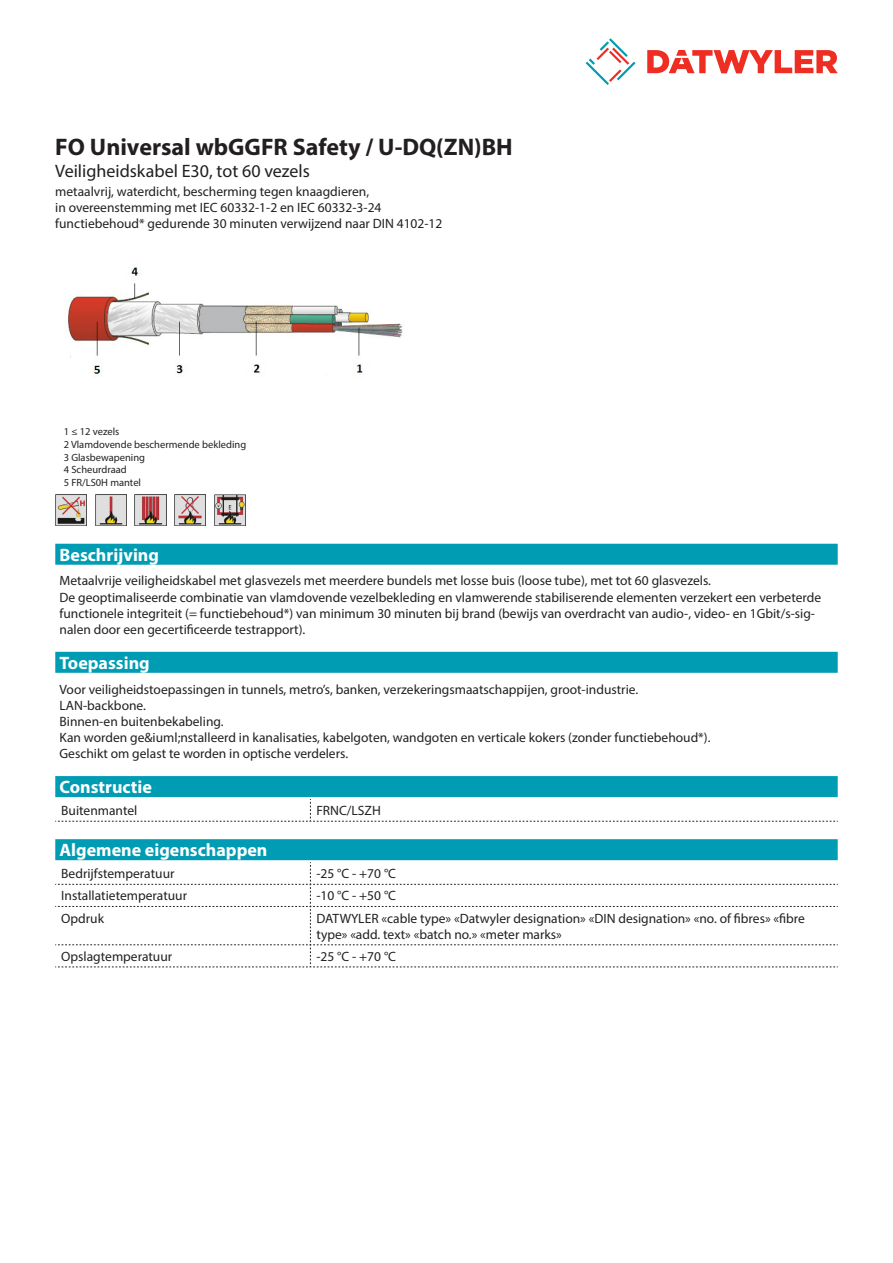
<style>
.page{position:relative;width:893px;height:1263px;background:#fff}
.page>*{position:absolute;margin:0;border:0;box-sizing:border-box;transform-origin:0 0}
.Product_Head{font:700 24px "Myriad Pro";color:#231f20}
.Standard_Head_Proper{font:700 18px "Myriad Pro";color:#fff}
.SubHead{font:18px "Myriad Pro";color:#231f20}
.Standard_text{font:13.5px/16.2px "Myriad Pro";color:#231f20}
.myriad_light_propert{font:13.5px/16.2px "Myriad Pro";color:#231f20}
.imagetext{font:10.5px/12.6px "Myriad Pro";color:#231f20}
</style>
<div class="page">
<svg style="left:586px;top:38px;width:49px;height:47px"></svg>
<svg style="left:647px;top:50px;width:191px;height:23px"></svg>
<div style="left:55px;top:776px;width:783px;height:21px;background:#009cb3"></div>
<svg style="left:55px;top:799px;width:783px;height:23px"></svg>
<img style="left:68px;top:267px;width:335px;height:108px">
<div style="left:55px;top:544px;width:783px;height:21px;background:#009cb3"></div>
<img style="left:214px;top:495px;width:31px;height:31px">
<img style="left:174px;top:495px;width:32px;height:31px">
<img style="left:135px;top:495px;width:31px;height:31px">
<img style="left:95px;top:495px;width:31px;height:31px">
<img style="left:55px;top:495px;width:32px;height:31px">
<div style="left:55px;top:652px;width:783px;height:21px;background:#009cb3"></div>
<div style="left:55px;top:839px;width:783px;height:21px;background:#009cb3"></div>
<svg style="left:55px;top:862px;width:783px;height:106px"></svg>
<p class="Product_Head" style="left:55px;top:131px;width:459px">FO Universal wbGGFR Safety / U-DQ(ZN)BH</p>
<p class="SubHead" style="left:55px;top:160px;width:256px">Veiligheidskabel E30, tot 60 vezels</p>
<p class="Standard_text" style="left:55px;top:183px;width:389px">metaalvrij, waterdicht, bescherming tegen knaagdieren,<br>in overeenstemming met IEC 60332-1-2 en IEC 60332-3-24 functiebehoud* gedurende 30 minuten verwijzend naar DIN 4102-12</p>
<p class="imagetext" style="left:64px;top:425px;width:184px">1 ≤ 12 vezels<br>2 Vlamdovende beschermende bekleding<br>3 Glasbewapening<br>4 Scheurdraad<br>5 FR/LS0H mantel</p>
<p class="Standard_Head_Proper" style="left:60px;top:543px;width:101px">Beschrijving</p>
<p class="Standard_text" style="left:60px;top:573px;width:763px">Metaalvrije veiligheidskabel met glasvezels met meerdere bundels met losse buis (loose tube), met tot 60 glasvezels.<br>De geoptimaliseerde combinatie van vlamdovende vezelbekleding en vlamwerende stabiliserende elementen verzekert een verbeterde functionele integriteit (= functiebehoud*) van minimum 30 minuten bij brand (bewijs van overdracht van audio-, video- en 1Gbit/s-sig&shy;nalen door een gecertificeerde testrapport).</p>
<p class="Standard_Head_Proper" style="left:60px;top:651px;width:92px">Toepassing</p>
<p class="Standard_text" style="left:60px;top:681px;width:652px">Voor veiligheidstoepassingen in tunnels, metro’s, banken, verzekeringsmaatschappijen, groot-industrie.<br>LAN-backbone.<br>Binnen-en buitenbekabeling.<br>Kan worden ge&amp;iuml;nstalleerd in kanalisaties, kabelgoten, wandgoten en verticale kokers (zonder functiebehoud*).<br>Geschikt om gelast te worden in optische verdelers.</p>
<p class="Standard_Head_Proper" style="left:60px;top:775px;width:94px">Constructie</p>
<p class="myriad_light_propert" style="left:61px;top:802px;width:78px">Buitenmantel</p>
<p class="myriad_light_propert" style="left:316px;top:802px;width:66px">FRNC/LSZH</p>
<p class="Standard_Head_Proper" style="left:60px;top:838px;width:209px">Algemene eigenschappen</p>
<p class="myriad_light_propert" style="left:61px;top:865px;width:115px">Bedrijfstemperatuur</p>
<p class="myriad_light_propert" style="left:316px;top:865px;width:81px">-25 °C - +70 °C</p>
<p class="myriad_light_propert" style="left:61px;top:888px;width:127px">Installatietemperatuur</p>
<p class="myriad_light_propert" style="left:316px;top:888px;width:81px">-10 °C - +50 °C</p>
<p class="myriad_light_propert" style="left:61px;top:910px;width:44px">Opdruk</p>
<p class="myriad_light_propert" style="left:316px;top:910px;width:490px">DATWYLER «cable type» «Datwyler designation» «DIN designation» «no. of fibres» «fibre type» «add. text» «batch no.» «meter marks»</p>
<p class="myriad_light_propert" style="left:61px;top:948px;width:112px">Opslagtemperatuur</p>
<p class="myriad_light_propert" style="left:316px;top:948px;width:81px">-25 °C - +70 °C</p>
</div>
